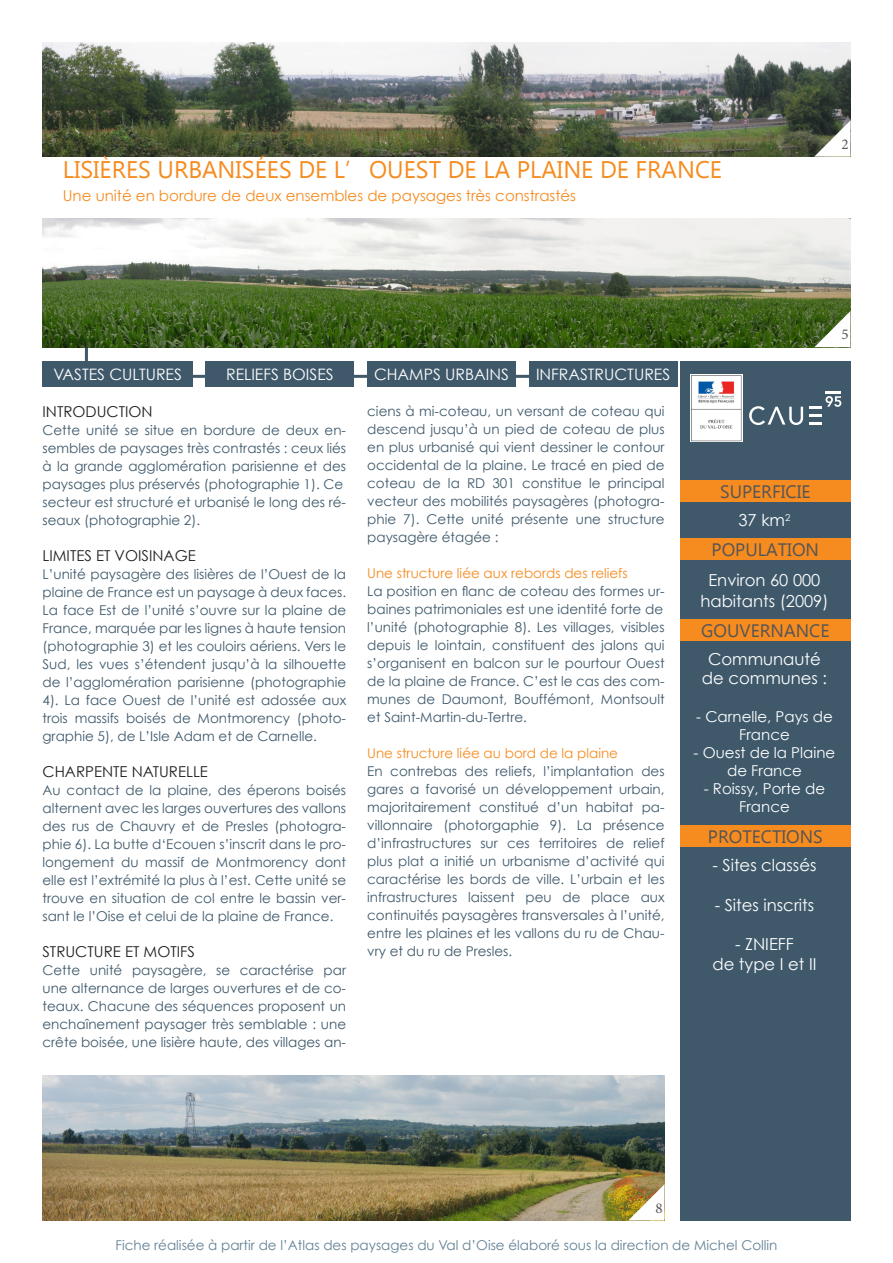
<style>
.page{position:relative;width:893px;height:1263px;background:#fff}
.page>*{position:absolute;margin:0;border:0;box-sizing:border-box;transform-origin:0 0}
.t1{font:24px "Microsoft Tai Le";color:#f68b1f}
.t2{font:18px "Microsoft Tai Le";color:#545557}
.t3{font:16.5px "Century Gothic";color:#fff}
.t4{font:15.75px "Century Gothic";color:#fff}
.t5{font:15px/18px "Century Gothic";color:#fff;text-align:center}
.t6{font:15px "Century Gothic";color:#231f20}
.t7{font:15px "Century Gothic";color:#f68b1f}
.t8{font:15px "Minion Pro";color:#545557}
.t9{font:13.5px/18px "Century Gothic";color:#3f596b}
.t10{font:13.5px "Century Gothic";color:#628094}
.t11{font:13.5px "Century Gothic";color:#f68b1f}
</style>
<div class="page">
<hr style="left:100px;top:375px;width:577px;height:3px;background:#3f596b">
<hr style="left:85px;top:328px;width:3px;height:48px;background:#3f596b">
<img style="left:43px;top:43px;width:807px;height:114px">
<div style="left:43px;top:361px;width:150px;height:26px;background:#3f596b"></div>
<div style="left:205px;top:361px;width:149px;height:26px;background:#3f596b"></div>
<div style="left:367px;top:361px;width:149px;height:26px;background:#3f596b"></div>
<div style="left:529px;top:361px;width:148px;height:26px;background:#3f596b"></div>
<img style="left:43px;top:219px;width:807px;height:128px">
<svg style="left:814px;top:120px;width:36px;height:37px"></svg>
<svg style="left:814px;top:311px;width:36px;height:36px"></svg>
<img style="left:43px;top:1076px;width:621px;height:144px">
<div style="left:680px;top:361px;width:170px;height:859px;background:#3f596b"></div>
<div style="left:680px;top:481px;width:170px;height:21px;background:#f68b1f"></div>
<div style="left:680px;top:538px;width:170px;height:22px;background:#f68b1f"></div>
<div style="left:680px;top:620px;width:170px;height:21px;background:#f68b1f"></div>
<div style="left:680px;top:826px;width:170px;height:21px;background:#f68b1f"></div>
<img style="left:690px;top:374px;width:53px;height:68px">
<svg style="left:628px;top:1184px;width:36px;height:36px"></svg>
<svg style="left:749px;top:406px;width:54px;height:19px"></svg>
<svg style="left:809px;top:391px;width:32px;height:34px"></svg>
<p class="t1" style="left:63px;top:156px;width:661px">LISIÈRES URBANISÉES DE L’OUEST DE LA PLAINE DE FRANCE</p>
<p class="t7" style="left:63px;top:186px;width:515px">Une unité en bordure de deux ensembles de paysages très constrastés</p>
<p class="t4" style="left:53px;top:365px;width:130px">VASTES CULTURES</p>
<p class="t4" style="left:226px;top:365px;width:109px">RELIEFS BOISES</p>
<p class="t4" style="left:374px;top:365px;width:136px">CHAMPS URBAINS</p>
<p class="t4" style="left:536px;top:365px;width:136px">INFRASTRUCTURES</p>
<p class="t8" style="left:841px;top:134px;width:9px">2</p>
<p class="t8" style="left:841px;top:325px;width:9px">5</p>
<p class="t6" style="left:43px;top:403px;width:112px">INTRODUCTION</p>
<p class="t9" style="left:43px;top:421px;width:305px">Cette unité se situe en bordure de deux en&shy;sembles de paysages très contrastés : ceux liés</p>
<p class="t9" style="left:43px;top:457px;width:305px">à la grande agglomération parisienne et des paysages plus préservés (photographie 1). Ce</p>
<p class="t9" style="left:43px;top:493px;width:305px">secteur est structuré et urbanisé le long des ré&shy;seaux (photographie 2).</p>
<p class="t6" style="left:43px;top:547px;width:155px">LIMITES ET VOISINAGE</p>
<p class="t9" style="left:43px;top:565px;width:305px">L’unité paysagère des lisières de l’Ouest de la plaine de France est un paysage à deux faces.</p>
<p class="t9" style="left:43px;top:601px;width:305px">La face Est de l’unité s’ouvre sur la plaine de<br>France, marquée par les lignes à haute tension</p>
<p class="t9" style="left:43px;top:637px;width:305px;text-align:justify">(photographie 3) et les couloirs aériens. Vers le Sud, les vues s’étendent jusqu’à la silhouette de l’agglomération parisienne (photographie 4). La face Ouest de l’unité est adossée aux trois massifs boisés de Montmorency (photo&shy;graphie 5), de L’Isle Adam et de Carnelle.</p>
<p class="t6" style="left:43px;top:763px;width:167px">CHARPENTE NATURELLE</p>
<p class="t9" style="left:43px;top:781px;width:305px">Au contact de la plaine, des éperons boisés alternent avec les larges ouvertures des vallons</p>
<p class="t9" style="left:43px;top:817px;width:305px;text-align:justify">des rus de Chauvry et de Presles (photogra&shy;phie 6). La butte d‘Ecouen s’inscrit dans le pro&shy;longement du massif de Montmorency dont elle est l’extrémité la plus à l’est. Cette unité se</p>
<p class="t9" style="left:43px;top:889px;width:305px">trouve en situation de col entre le bassin ver&shy;sant le l’Oise et celui de la plaine de France.</p>
<p class="t6" style="left:43px;top:943px;width:154px">STRUCTURE ET MOTIFS</p>
<p class="t9" style="left:43px;top:961px;width:305px;text-align:justify">Cette unité paysagère, se caractérise par une alternance de larges ouvertures et de co&shy;teaux. Chacune des séquences proposent un enchaînement paysager très semblable : une crête boisée, une lisière haute, des villages an-</p>
<p class="t9" style="left:367px;top:402px;width:299px;text-align:justify">ciens à mi-coteau, un versant de coteau qui descend jusqu’à un pied de coteau de plus en plus urbanisé qui vient dessiner le contour occidental de la plaine. Le tracé en pied de coteau de la RD 301 constitue le principal vecteur des mobilités paysagères (photogra&shy;phie 7). Cette unité présente une structure paysagère étagée :</p>
<p class="t11" style="left:367px;top:565px;width:262px">Une structure liée aux rebords des reliefs</p>
<p class="t9" style="left:367px;top:582px;width:299px">La position en flanc de coteau des formes ur&shy;baines patrimoniales est une identité forte de</p>
<p class="t9" style="left:367px;top:618px;width:299px;text-align:justify">l’unité (photographie 8). Les villages, visibles depuis le lointain, constituent des jalons qui s’organisent en balcon sur le pourtour Ouest de la plaine de France. C’est le cas des com&shy;munes de Daumont, Bouffémont, Montsoult et Saint-Martin-du-Tertre.</p>
<p class="t11" style="left:367px;top:745px;width:252px">Une structure liée au bord de la plaine</p>
<p class="t9" style="left:367px;top:762px;width:299px;text-align:justify">En contrebas des reliefs, l’implantation des gares a favorisé un développement urbain, majoritairement constitué d’un habitat pa&shy;villonnaire (photorgaphie 9). La présence d’infrastructures sur ces territoires de relief plus plat a initié un urbanisme d’activité qui caractérise les bords de ville. L’urbain et les infrastructures laissent peu de place aux continuités paysagères transversales à l’unité, entre les plaines et les vallons du ru de Chau&shy;vry et du ru de Presles.</p>
<p class="t2" style="left:720px;top:481px;width:92px">SUPERFICIE</p>
<p class="t3" style="left:738px;top:510px;width:53px">37 km<sup>2</sup></p>
<p class="t2" style="left:712px;top:539px;width:109px">POPULATION</p>
<p class="t3" style="left:708px;top:570px;width:113px">Environ 60 000</p>
<p class="t3" style="left:700px;top:591px;width:130px">habitants (2009)</p>
<p class="t2" style="left:701px;top:620px;width:130px">GOUVERNANCE</p>
<p class="t3" style="left:708px;top:649px;width:114px">Communauté</p>
<p class="t3" style="left:702px;top:668px;width:127px">de communes :</p>
<p class="t5" style="left:696px;top:708px;width:138px">- Carnelle, Pays de<br>France</p>
<p class="t5" style="left:694px;top:744px;width:143px">- Ouest de la Plaine de France</p>
<p class="t5" style="left:704px;top:780px;width:123px">- Roissy, Porte de<br>France</p>
<p class="t2" style="left:708px;top:826px;width:116px">PROTECTIONS</p>
<p class="t3" style="left:712px;top:855px;width:106px">- Sites classés</p>
<p class="t3" style="left:715px;top:895px;width:101px">- Sites inscrits</p>
<p class="t3" style="left:735px;top:934px;width:60px">- ZNIEFF</p>
<p class="t3" style="left:712px;top:954px;width:106px">de type I et II</p>
<p class="t8" style="left:655px;top:1198px;width:9px">8</p>
<p class="t10" style="left:115px;top:1236px;width:663px">Fiche réalisée à partir de l’Atlas des paysages du Val d’Oise élaboré sous la direction de Michel Collin</p>
</div>
